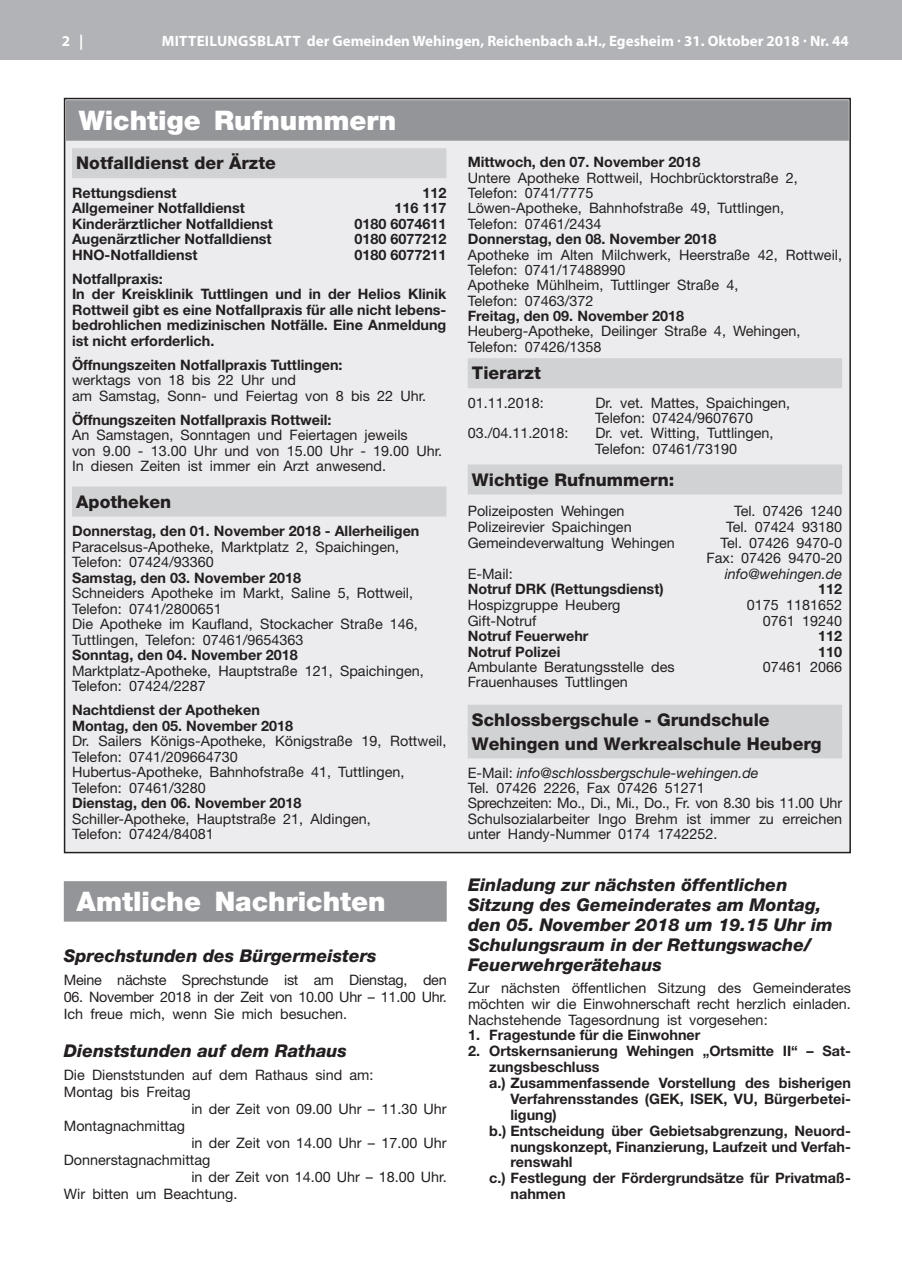
<style>
.page{position:relative;width:902px;height:1280px;background:#fff}
.page>*{position:absolute;margin:0;border:0;box-sizing:border-box;transform-origin:0 0}
.t1{font:900 27px "Helvetica Neue";color:#fff}
.t2{font:italic 800 17.55px/20px "Helvetica Neue";color:#231f20}
.t3{font:800 17.55px/23.5px "Helvetica Neue";color:#231f20}
.t4{font:700 15px "Myriad Pro";color:#fff}
.t5{font:14.4px/15.3px "Helvetica Neue";color:#231f20}
.t6{font:700 14.4px/15.5px "Helvetica Neue";color:#231f20}
.t7{font:14.4px/17px "Helvetica Neue";letter-spacing:-.02em;color:#231f20}
.t8{font:italic 14.4px "Helvetica Neue";color:#231f20}
.s1{font-style:italic}
</style>
<div class="page">
<hr style="left:901px;top:0;width:1px;height:60px;background:#b2b3b7">
<div style="left:0;top:0;width:901px;height:60px;background:#b2b3b7"></div>
<div style="left:64px;top:881px;width:382px;height:41px;background:#939598"></div>
<div style="left:65px;top:99px;width:785px;height:753px;background:#ececee"></div>
<div style="left:72px;top:148px;width:374px;height:30px;background:#d1d2d4"></div>
<div style="left:72px;top:486px;width:374px;height:30px;background:#d1d2d4"></div>
<div style="left:467px;top:358px;width:375px;height:30px;background:#d1d2d4"></div>
<div style="left:467px;top:464px;width:375px;height:30px;background:#d1d2d4"></div>
<div style="left:467px;top:705px;width:375px;height:30px;background:#d1d2d4"></div>
<div style="left:467px;top:728px;width:375px;height:30px;background:#d1d2d4"></div>
<div style="left:66px;top:100px;width:782px;height:41px;background:#939598"></div>
<p class="t4" style="left:62px;top:31px;width:23px">2 |</p>
<p class="t4" style="left:162px;top:31px;width:688px">MITTEILUNGSBLATT der Gemeinden Wehingen, Reichenbach a.H., Egesheim · 31. Oktober 2018 · Nr. 44</p>
<h1 class="t1" style="left:79px;top:104px;width:319px">Wichtige Rufnummern</h1>
<p class="t3" style="left:76px;top:151px;width:201px">Notfalldienst der Ärzte</p>
<p class="t6" style="left:72px;top:185px;width:106px">Rettungsdienst</p>
<p class="t6" style="left:422px;top:185px;width:26px">112</p>
<p class="t6" style="left:72px;top:200px;width:174px">Allgemeiner Notfalldienst</p>
<p class="t6" style="left:394px;top:200px;width:54px">116 117</p>
<p class="t6" style="left:72px;top:216px;width:202px">Kinderärztlicher Notfalldienst</p>
<p class="t6" style="left:354px;top:216px;width:94px">0180 6074611</p>
<p class="t6" style="left:72px;top:231px;width:201px">Augenärztlicher Notfalldienst</p>
<p class="t6" style="left:354px;top:231px;width:94px">0180 6077212</p>
<p class="t6" style="left:72px;top:246px;width:127px">HNO-Notfalldienst</p>
<p class="t6" style="left:354px;top:246px;width:94px">0180 6077211</p>
<p class="t6" style="left:72px;top:271px;width:376px">Notfallpraxis:<br>In der Kreisklinik Tuttlingen und in der Helios Klinik Rottweil gibt es eine Notfallpraxis für alle nicht lebens&shy;bedrohlichen medizinischen Notfälle. Eine Anmeldung ist nicht erforderlich.</p>
<p class="t6" style="left:72px;top:357px;width:272px">Öffnungszeiten Notfallpraxis Tuttlingen:</p>
<p class="t5" style="left:72px;top:372px;width:356px">werktags von 18 bis 22 Uhr und<br>am Samstag, Sonn- und Feiertag von 8 bis 22 Uhr.</p>
<p class="t6" style="left:72px;top:412px;width:261px">Öffnungszeiten Notfallpraxis Rottweil:</p>
<p class="t5" style="left:72px;top:427px;width:372px">An Samstagen, Sonntagen und Feiertagen jeweils<br>von 9.00 - 13.00 Uhr und von 15.00 Uhr - 19.00 Uhr.<br>In diesen Zeiten ist immer ein Arzt anwesend.</p>
<p class="t3" style="left:76px;top:490px;width:96px">Apotheken</p>
<p class="t6" style="left:72px;top:523px;width:349px">Donnerstag, den 01. November 2018 - Allerheiligen</p>
<p class="t5" style="left:72px;top:538px;width:329px">Paracelsus-Apotheke, Marktplatz 2, Spaichingen,<br>Telefon: 07424/93360</p>
<p class="t6" style="left:72px;top:569px;width:230px">Samstag, den 03. November 2018</p>
<p class="t5" style="left:72px;top:585px;width:347px">Schneiders Apotheke im Markt, Saline 5, Rottweil, Telefon: 0741/2800651<br>Die Apotheke im Kaufland, Stockacher Straße 146, Tuttlingen, Telefon: 07461/9654363</p>
<p class="t6" style="left:72px;top:647px;width:227px">Sonntag, den 04. November 2018</p>
<p class="t5" style="left:72px;top:662px;width:353px">Marktplatz-Apotheke, Hauptstraße 121, Spaichingen,<br>Telefon: 07424/2287</p>
<p class="t6" style="left:72px;top:702px;width:222px">Nachtdienst der Apotheken<br>Montag, den 05. November 2018</p>
<p class="t5" style="left:72px;top:733px;width:376px">Dr. Sailers Königs-Apotheke, Königstraße 19, Rottweil, Telefon: 0741/209664730<br>Hubertus-Apotheke, Bahnhofstraße 41, Tuttlingen, Telefon: 07461/3280</p>
<p class="t6" style="left:72px;top:795px;width:231px">Dienstag, den 06. November 2018</p>
<p class="t5" style="left:72px;top:810px;width:300px">Schiller-Apotheke, Hauptstraße 21, Aldingen,<br>Telefon: 07424/84081</p>
<h1 class="t1" style="left:77px;top:885px;width:310px">Amtliche Nachrichten</h1>
<p class="t2" style="left:64px;top:945px;width:314px">Sprechstunden des Bürgermeisters</p>
<p class="t7" style="left:64px;top:971px;width:384px">Meine nächste Sprechstunde ist am Dienstag, den</p>
<p class="t7" style="left:64px;top:988px;width:384px">06. November 2018 in der Zeit von 10.00 Uhr – 11.00 Uhr.<br>Ich freue mich, wenn Sie mich besuchen.</p>
<p class="t2" style="left:64px;top:1041px;width:285px">Dienststunden auf dem Rathaus</p>
<p class="t5" style="left:64px;top:1067px;width:311px">Die Dienststunden auf dem Rathaus sind am:</p>
<p class="t5" style="left:64px;top:1084px;width:128px">Montag bis Freitag</p>
<p class="t5" style="left:191px;top:1101px;width:257px">in der Zeit von 09.00 Uhr – 11.30 Uhr</p>
<p class="t5" style="left:64px;top:1118px;width:123px">Montagnachmittag</p>
<p class="t5" style="left:191px;top:1135px;width:257px">in der Zeit von 14.00 Uhr – 17.00 Uhr</p>
<p class="t5" style="left:64px;top:1152px;width:148px">Donnerstagnachmittag</p>
<p class="t5" style="left:191px;top:1169px;width:257px">in der Zeit von 14.00 Uhr – 18.00 Uhr.</p>
<p class="t5" style="left:64px;top:1186px;width:175px">Wir bitten um Beachtung.</p>
<p class="t6" style="left:467px;top:154px;width:234px">Mittwoch, den 07. November 2018</p>
<p class="t5" style="left:467px;top:170px;width:331px">Untere Apotheke Rottweil, Hochbrücktorstraße 2, Telefon: 0741/7775<br>Löwen-Apotheke, Bahnhofstraße 49, Tuttlingen, Telefon: 07461/2434</p>
<p class="t6" style="left:467px;top:231px;width:250px">Donnerstag, den 08. November 2018</p>
<p class="t5" style="left:467px;top:246px;width:376px">Apotheke im Alten Milchwerk, Heerstraße 42, Rottweil, Telefon: 0741/17488990<br>Apotheke Mühlheim, Tuttlinger Straße 4,<br>Telefon: 07463/372</p>
<p class="t6" style="left:467px;top:308px;width:218px">Freitag, den 09. November 2018</p>
<p class="t5" style="left:467px;top:323px;width:334px">Heuberg-Apotheke, Deilinger Straße 4, Wehingen,<br>Telefon: 07426/1358</p>
<p class="t3" style="left:472px;top:361px;width:70px">Tierarzt</p>
<p class="t5" style="left:467px;top:395px;width:78px">01.11.2018:</p>
<p class="t5" style="left:595px;top:395px;width:196px">Dr. vet. Mattes, Spaichingen,<br>Telefon: 07424/9607670</p>
<p class="t5" style="left:467px;top:425px;width:102px">03./04.11.2018:</p>
<p class="t5" style="left:595px;top:425px;width:180px">Dr. vet. Witting, Tuttlingen,<br>Telefon: 07461/73190</p>
<p class="t3" style="left:472px;top:468px;width:204px">Wichtige Rufnummern:</p>
<p class="t5" style="left:467px;top:503px;width:158px">Polizeiposten Wehingen</p>
<p class="t5" style="left:734px;top:503px;width:109px">Tel. 07426 1240</p>
<p class="t5" style="left:467px;top:519px;width:165px">Polizeirevier Spaichingen</p>
<p class="t5" style="left:726px;top:519px;width:117px">Tel. 07424 93180</p>
<p class="t5" style="left:467px;top:535px;width:209px">Gemeindeverwaltung Wehingen</p>
<p class="t5" style="left:706px;top:534px;width:137px;text-align:right">Tel. 07426 9470-0<br>Fax: 07426 9470-20</p>
<p class="t5" style="left:467px;top:566px;width:47px">E-Mail:</p>
<p class="t8" style="left:724px;top:565px;width:119px">info@wehingen.de</p>
<p class="t6" style="left:467px;top:581px;width:197px">Notruf DRK (Rettungsdienst)</p>
<p class="t6" style="left:818px;top:581px;width:26px">112</p>
<p class="t5" style="left:467px;top:597px;width:154px">Hospizgruppe Heuberg</p>
<p class="t5" style="left:746px;top:597px;width:97px">0175 1181652</p>
<p class="t5" style="left:467px;top:613px;width:70px">Gift-Notruf</p>
<p class="t5" style="left:762px;top:613px;width:81px">0761 19240</p>
<p class="t6" style="left:467px;top:628px;width:122px">Notruf Feuerwehr</p>
<p class="t6" style="left:818px;top:628px;width:26px">112</p>
<p class="t6" style="left:467px;top:643px;width:94px">Notruf Polizei</p>
<p class="t6" style="left:818px;top:643px;width:26px">110</p>
<p class="t5" style="left:467px;top:659px;width:208px">Ambulante Beratungsstelle des<br>Frauenhauses Tuttlingen</p>
<p class="t5" style="left:762px;top:659px;width:81px">07461 2066</p>
<p class="t3" style="left:472px;top:708px;width:351px">Schlossbergschule - Grundschule<br>Wehingen und Werkrealschule Heuberg</p>
<p class="t5" style="left:467px;top:765px;width:376px">E-Mail: <span class="s1">info@schlossbergschule-wehingen.de<br></span>Tel. 07426 2226, Fax 07426 51271<br>Sprechzeiten: Mo., Di., Mi., Do., Fr. von 8.30 bis 11.00 Uhr Schulsozialarbeiter Ingo Brehm ist immer zu erreichen unter Handy-Nummer 0174 1742252.</p>
<p class="t2" style="left:468px;top:875px;width:366px">Einladung zur nächsten öffentlichen Sitzung des Gemeinderates am Montag, den 05. November 2018 um 19.15 Uhr im Schulungsraum in der Rettungswache/ Feuerwehrgerätehaus</p>
<p class="t5" style="left:468px;top:979px;width:384px;line-height:15.9px;text-align:justify">Zur nächsten öffentlichen Sitzung des Gemeinderates möchten wir die Einwohnerschaft recht herzlich einladen.<br>Nachstehende Tagesordnung ist vorgesehen:</p>
<p class="t6" style="left:468px;top:1027px;width:234px">1. Fragestunde für die Einwohner</p>
<p class="t6" style="left:468px;top:1043px;width:384px">2. Ortskernsanierung Wehingen „Ortsmitte II“ – Sat-</p>
<p class="t6" style="left:489px;top:1059px;width:112px">zungsbeschluss</p>
<p class="t6" style="left:489px;top:1075px;width:363px">a.) Zusammenfassende Vorstellung des bisherigen</p>
<p class="t6" style="left:510px;top:1091px;width:342px">Verfahrensstandes (GEK, ISEK, VU, Bürgerbetei-</p>
<p class="t6" style="left:510px;top:1106px;width:48px">ligung)</p>
<p class="t6" style="left:489px;top:1122px;width:363px">b.) Entscheidung über Gebietsabgrenzung, Neuord-</p>
<p class="t6" style="left:510px;top:1138px;width:342px">nungskonzept, Finanzierung, Laufzeit und Verfah-</p>
<p class="t6" style="left:510px;top:1154px;width:64px">renswahl</p>
<p class="t6" style="left:489px;top:1170px;width:363px">c.) Festlegung der Fördergrundsätze für Privatmaß-</p>
<p class="t6" style="left:510px;top:1186px;width:57px">nahmen</p>
</div>
